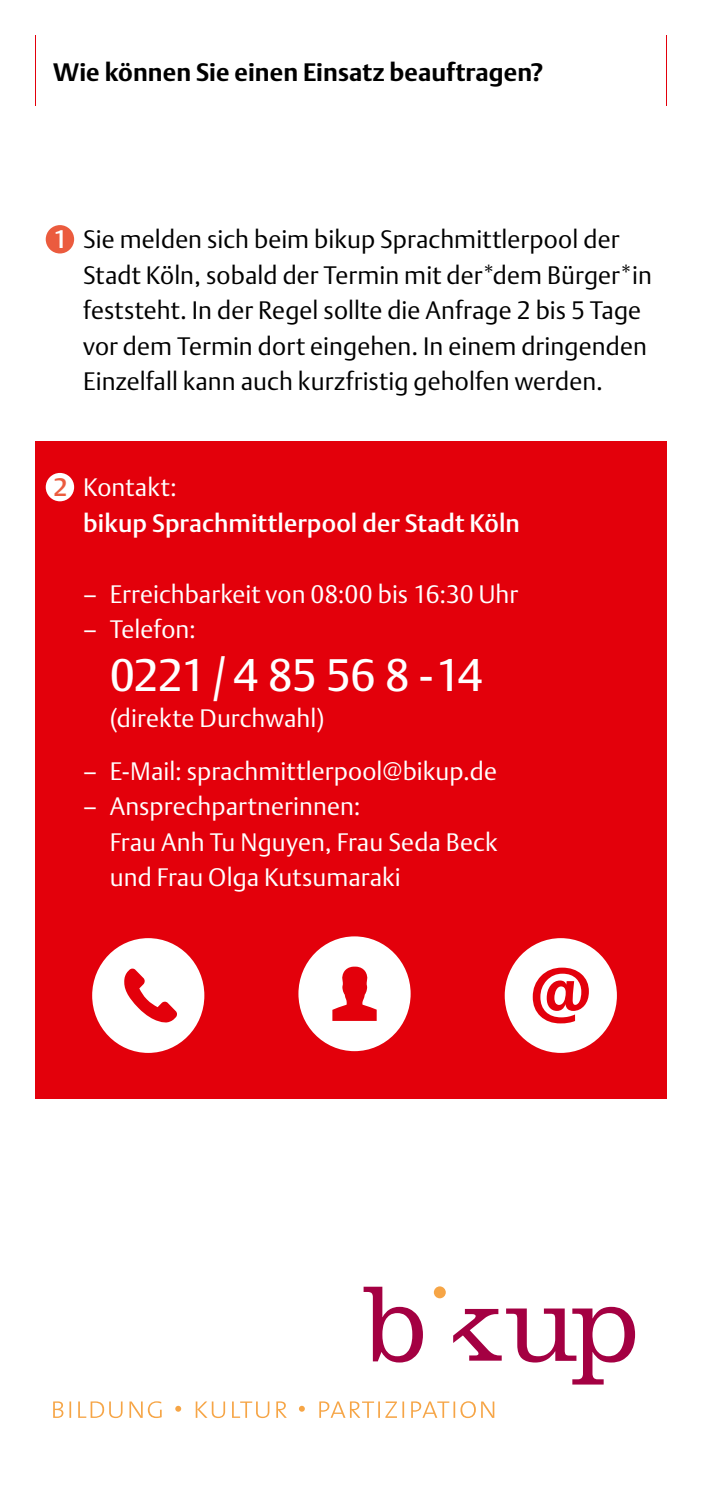
<style>
.page{position:relative;width:702px;height:1489px;background:#fff}
.page>*{position:absolute;margin:0;border:0;box-sizing:border-box;transform-origin:0 0}
._01_Copy{font:45px "DTL Argo T";letter-spacing:-.03em;color:#fff}
._01_Copy-2{font:300 25px/35.5px "DTL Argo T";color:#000}
._01_Copy-3{font:300 25px/35.5px "DTL Argo T";color:#fff}
._01_Copy-4{font:500 25px/35.5px "DTL Argo T";letter-spacing:.005em;color:#fff}
._04_Seitentitel{font:700 25px "DTL Argo T";letter-spacing:.005em;color:#000}
.s1{font-weight:500;color:#fff}
.s2{color:#eb5b3e}
.s3{font-weight:300}
</style>
<div class="page">
<hr style="left:35px;top:35px;width:1px;height:71px;background:#e3000b">
<hr style="left:665px;top:35px;width:1px;height:71px;background:#e3000b">
<div style="left:46px;top:225px;width:28px;height:28px;background:#eb5b3e;border-radius:50%"></div>
<div style="left:35px;top:442px;width:631px;height:656px;background:#e3000b"></div>
<div style="left:92px;top:938px;width:112px;height:114px;background:#fff;border-radius:50%"></div>
<svg style="left:124px;top:968px;width:53px;height:55px"></svg>
<div style="left:504px;top:938px;width:113px;height:114px;background:#fff;border-radius:50%"></div>
<svg style="left:532px;top:967px;width:57px;height:56px"></svg>
<div style="left:298px;top:936px;width:112px;height:115px;background:#fff;border-radius:50%"></div>
<svg style="left:332px;top:966px;width:44px;height:54px"></svg>
<div style="left:46px;top:473px;width:28px;height:28px;background:#fff;border-radius:50%"></div>
<svg style="left:363px;top:1286px;width:60px;height:76px"></svg>
<div style="left:434px;top:1286px;width:12px;height:12px;background:#f6a546;border-radius:50%"></div>
<svg style="left:453px;top:1306px;width:182px;height:78px"></svg>
<svg style="left:53px;top:1401px;width:441px;height:16px"></svg>
<h2 class="_04_Seitentitel" style="left:53px;top:57px;width:492px">Wie können Sie einen Einsatz beauftragen?</h2>
<p class="_01_Copy-2" style="left:83px;top:221px;width:570px;text-indent:-30px"><span class="s1">1</span> Sie melden sich beim bikup Sprachmittlerpool der Stadt Köln, sobald der Termin mit der*dem Bürger*in feststeht. In der Regel sollte die Anfrage 2 bis 5 Tage vor dem Termin dort eingehen. In einem dringenden Einzelfall kann auch kurzfristig geholfen werden.</p>
<p class="_01_Copy-4" style="left:83px;top:469px;width:438px;text-indent:-30px"><span class="s2">2</span> <span class="s3">Kontakt:<br></span>bikup Sprachmittlerpool der Stadt Köln</p>
<p class="_01_Copy-3" style="left:83px;top:576px;width:436px">– Erreichbarkeit von 08:00 bis 16:30 Uhr</p>
<p class="_01_Copy-3" style="left:83px;top:611px;width:114px">– Telefon:</p>
<p class="_01_Copy" style="left:110px;top:648px;width:375px">0221/4 85 56 8 -14</p>
<p class="_01_Copy-3" style="left:110px;top:700px;width:216px">(direkte Durchwahl)</p>
<p class="_01_Copy-3" style="left:83px;top:753px;width:415px">– E-Mail: sprachmittlerpool@bikup.de</p>
<p class="_01_Copy-3" style="left:110px;top:788px;width:389px;text-indent:-26px">– Ansprechpartnerinnen:<br>Frau Anh Tu Nguyen, Frau Seda Beck und Frau Olga Kutsumaraki</p>
</div>
